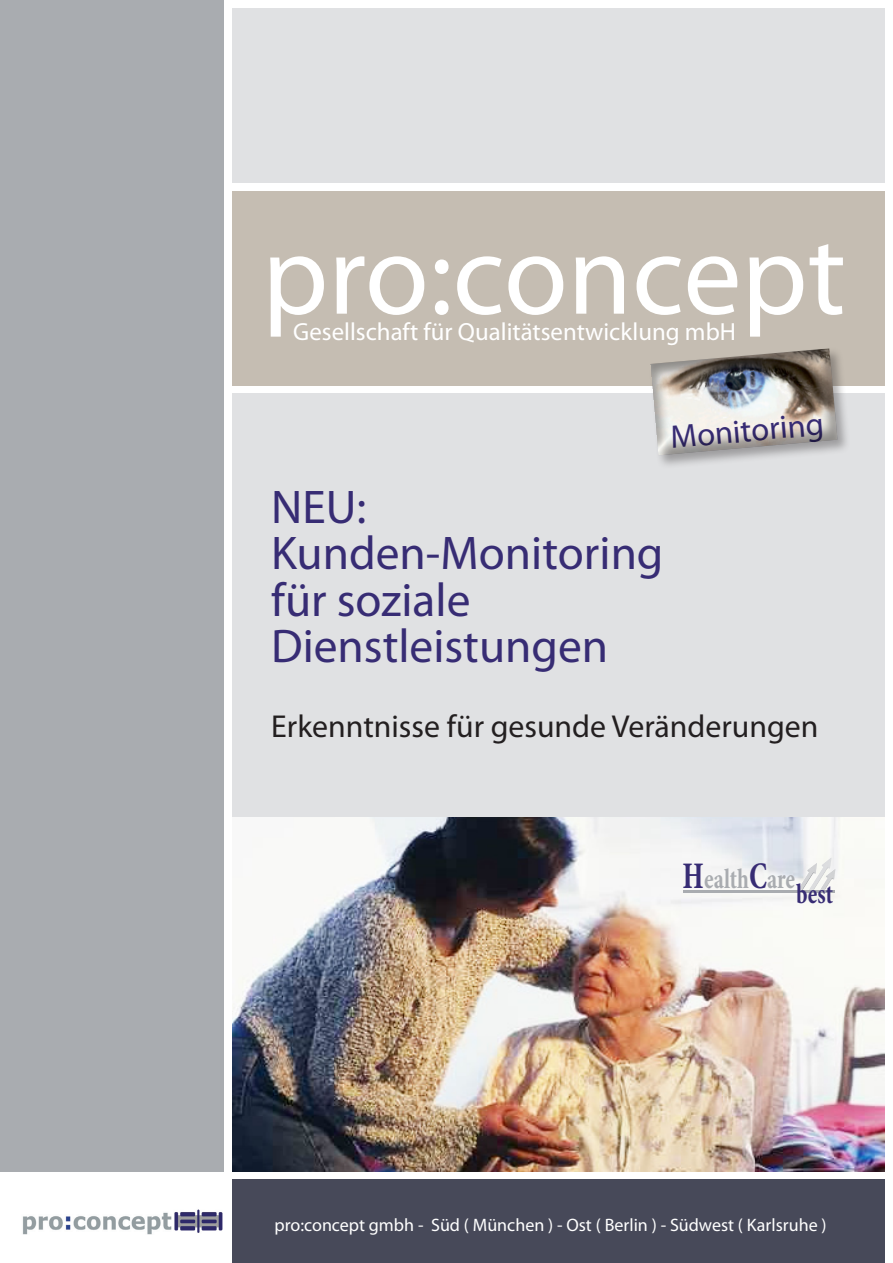
<style>
.page{position:relative;width:893px;height:1263px;background:#fff}
.page>*{position:absolute;margin:0;border:0;box-sizing:border-box;transform-origin:0 0}
.t1{font:115.95px "Myriad Pro";color:#fff}
.t2{font:47.4px/46.5px "Myriad Pro";color:#372c74}
.t3{font:32.7px "Myriad Pro";color:#372c74}
.t4{font:31.8px "Myriad Pro";color:#231f20}
.t5{font:700 condensed 28.5px "Minion Pro";color:#a9acb0;scale:.81 1}
.t6{font:700 condensed 28.5px "Minion Pro";color:#372c74;scale:.81 1}
.t7{font:24.9px "Myriad Pro";color:#fff}
.t8{font:18px "Myriad Pro";color:#fff}
.s1{font-size:37.95px;color:#372c74}
</style>
<div class="page">
<div style="left:232px;top:393px;width:653px;height:553px;background:#e0e1e3"></div>
<div style="left:0;top:0;width:223px;height:1171px;background:#a9acb0"></div>
<div style="left:232px;top:9px;width:653px;height:174px;background:#e0e1e3"></div>
<img style="left:232px;top:818px;width:653px;height:353px">
<img style="left:809px;top:858px;width:21px;height:32px">
<hr style="left:683px;top:890px;width:151px;height:2px;background:#a9acb0">
<div style="left:232px;top:191px;width:653px;height:195px;background:#c5bdb2"></div>
<div style="left:648px;top:346px;width:203px;height:123px;background:#231f20;opacity:.35"></div>
<img style="left:650px;top:346px;width:201px;height:116px">
<div style="left:232px;top:1179px;width:653px;height:84px;background:#474959"></div>
<img style="left:22px;top:1209px;width:201px;height:26px">
<h1 class="t1" style="left:262px;top:203px;width:585px">pro:concept</h1>
<h3 class="t7" style="left:293px;top:316px;width:444px">Gesellschaft für Qualitätsentwicklung mbH</h3>
<h3 class="t3" style="left:669px;top:417px;width:155px;rotate:-5deg">Monitoring</h3>
<h2 class="t2" style="left:271px;top:483px;width:394px">NEU:<br>Kunden-Monitoring für soziale<br>Dienstleistungen</h2>
<h3 class="t4" style="left:271px;top:707px;width:549px">Erkenntnisse für gesunde Veränderungen</h3>
<h3 class="t5" style="left:683px;top:859px;width:140px"><span class="s1">H</span>ealth<span class="s1">C</span>are</h3>
<h3 class="t6" style="left:796px;top:874px;width:47px">best</h3>
<p class="t8" style="left:275px;top:1213px;width:554px">pro:concept gmbh - Süd ( München ) - Ost ( Berlin ) - Südwest ( Karlsruhe )</p>
</div>
